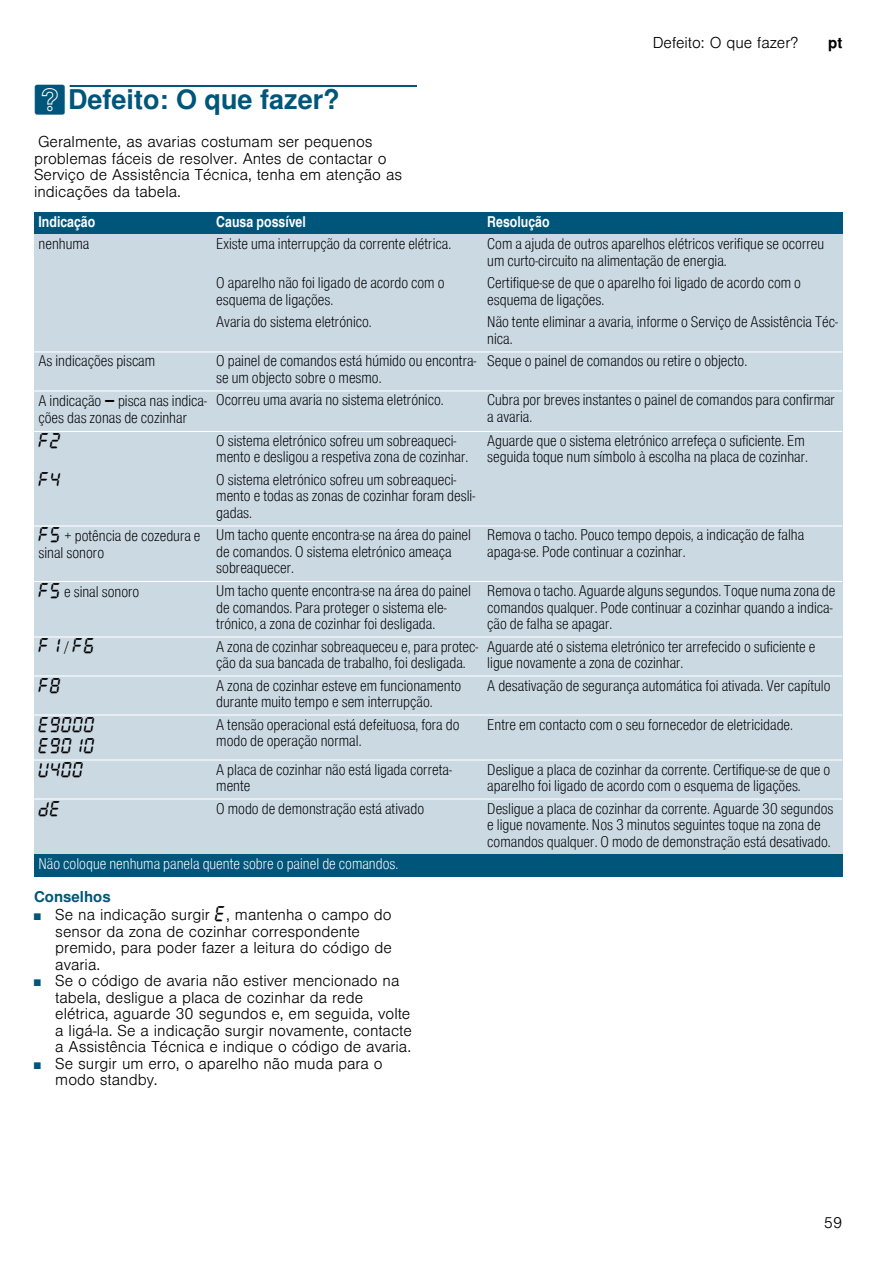
<style>
.page{position:relative;width:893px;height:1263px;background:#fff}
.page>*{position:absolute;margin:0;border:0;box-sizing:border-box;transform-origin:0 0}
.t1{font:700 27px "Nimbus San L";color:#00567a}
.t2{font:16.5px/21px "BSH Symb All";color:#000}
.t3{font:15px/16.5px "Nimbus San L Lig Con";color:#000}
.t4{font:300 15px/16.5px "Nimbus San L";color:#000}
.t5{font:15px "Nimbus San L Lig Con";color:#fff}
.t6{font:15px "Nimbus San L Bol Con";color:#fff}
.t7{font:700 15px "Nimbus San L";color:#00567a}
.t8{font:700 15px "Nimbus San L";color:#000}
.s1{font-family:"BSH Symb PG2";font-weight:400}
.s2{font-family:"BSH Symb PH4";font-size:16.5px}
.s3{font-family:"BSH Symb All";font-size:16.5px}
.s4{font-family:"Nimbus San L Lig Con";font-size:15px}
.s5{font-size:9px;color:#00567a}
.s6{font-family:"BSH Symb All";font-weight:400;font-size:16.5px}
</style>
<div class="page">
<div style="left:70px;top:85px;width:347px;height:2px;border:1px solid #00567a"></div>
<div style="left:34px;top:212px;width:178px;height:23px;background:#00567a"></div>
<div style="left:212px;top:212px;width:271px;height:23px;background:#00567a"></div>
<div style="left:483px;top:212px;width:359px;height:23px;background:#00567a"></div>
<div style="left:34px;top:235px;width:178px;height:117px;background:#cbd9e3"></div>
<div style="left:212px;top:235px;width:271px;height:39px;background:#cbd9e3"></div>
<div style="left:483px;top:235px;width:359px;height:39px;background:#cbd9e3"></div>
<div style="left:212px;top:274px;width:271px;height:39px;background:#cbd9e3"></div>
<div style="left:483px;top:274px;width:359px;height:39px;background:#cbd9e3"></div>
<div style="left:212px;top:313px;width:271px;height:39px;background:#cbd9e3"></div>
<div style="left:483px;top:313px;width:359px;height:39px;background:#cbd9e3"></div>
<div style="left:34px;top:352px;width:178px;height:39px;background:#cbd9e3"></div>
<div style="left:212px;top:352px;width:271px;height:39px;background:#cbd9e3"></div>
<div style="left:483px;top:352px;width:359px;height:39px;background:#cbd9e3"></div>
<div style="left:34px;top:391px;width:178px;height:40px;background:#cbd9e3"></div>
<div style="left:212px;top:391px;width:271px;height:40px;background:#cbd9e3"></div>
<div style="left:483px;top:391px;width:359px;height:40px;background:#cbd9e3"></div>
<div style="left:34px;top:431px;width:178px;height:39px;background:#cbd9e3"></div>
<div style="left:212px;top:431px;width:271px;height:39px;background:#cbd9e3"></div>
<div style="left:483px;top:431px;width:359px;height:95px;background:#cbd9e3"></div>
<div style="left:34px;top:470px;width:178px;height:56px;background:#cbd9e3"></div>
<div style="left:212px;top:470px;width:271px;height:56px;background:#cbd9e3"></div>
<div style="left:34px;top:526px;width:178px;height:55px;background:#cbd9e3"></div>
<div style="left:212px;top:526px;width:271px;height:55px;background:#cbd9e3"></div>
<div style="left:483px;top:526px;width:359px;height:55px;background:#cbd9e3"></div>
<div style="left:34px;top:581px;width:178px;height:56px;background:#cbd9e3"></div>
<div style="left:212px;top:581px;width:271px;height:56px;background:#cbd9e3"></div>
<div style="left:483px;top:581px;width:359px;height:56px;background:#cbd9e3"></div>
<div style="left:34px;top:637px;width:178px;height:39px;background:#cbd9e3"></div>
<div style="left:212px;top:637px;width:271px;height:39px;background:#cbd9e3"></div>
<div style="left:483px;top:637px;width:359px;height:39px;background:#cbd9e3"></div>
<div style="left:34px;top:676px;width:178px;height:39px;background:#cbd9e3"></div>
<div style="left:212px;top:676px;width:271px;height:39px;background:#cbd9e3"></div>
<div style="left:483px;top:676px;width:359px;height:39px;background:#cbd9e3"></div>
<div style="left:34px;top:715px;width:178px;height:45px;background:#cbd9e3"></div>
<div style="left:212px;top:715px;width:271px;height:45px;background:#cbd9e3"></div>
<div style="left:483px;top:715px;width:359px;height:45px;background:#cbd9e3"></div>
<div style="left:34px;top:760px;width:178px;height:39px;background:#cbd9e3"></div>
<div style="left:212px;top:760px;width:271px;height:39px;background:#cbd9e3"></div>
<div style="left:483px;top:760px;width:359px;height:39px;background:#cbd9e3"></div>
<div style="left:34px;top:799px;width:178px;height:55px;background:#cbd9e3"></div>
<div style="left:212px;top:799px;width:271px;height:55px;background:#cbd9e3"></div>
<div style="left:483px;top:799px;width:359px;height:55px;background:#cbd9e3"></div>
<div style="left:34px;top:854px;width:808px;height:23px;background:#00567a"></div>
<hr style="left:34px;top:351px;width:808px;height:1px;background:#fff">
<hr style="left:34px;top:390px;width:808px;height:1px;background:#fff">
<hr style="left:34px;top:431px;width:808px;height:1px;background:#fff">
<hr style="left:34px;top:525px;width:808px;height:1px;background:#fff">
<hr style="left:34px;top:581px;width:808px;height:1px;background:#fff">
<hr style="left:34px;top:636px;width:808px;height:1px;background:#fff">
<hr style="left:34px;top:675px;width:808px;height:1px;background:#fff">
<hr style="left:34px;top:714px;width:808px;height:1px;background:#fff">
<hr style="left:34px;top:759px;width:808px;height:1px;background:#fff">
<hr style="left:34px;top:798px;width:808px;height:1px;background:#fff">
<h1 class="t1" style="left:34px;top:83px;width:307px"><span class="s1">3</span>Defeito: O que fazer?</h1>
<p class="t4" style="left:34px;top:132px;width:369px">Geralmente, as avarias costumam ser pequenos problemas fáceis de resolver. Antes de contactar o Serviço de Assistência Técnica, tenha em atenção as indicações da tabela.</p>
<p class="t4" style="left:652px;top:33px;width:147px">Defeito: O que fazer?</p>
<p class="t8" style="left:828px;top:34px;width:16px">pt</p>
<p class="t6" style="left:39px;top:212px;width:58px">Indicação</p>
<p class="t6" style="left:216px;top:212px;width:91px">Causa possível</p>
<p class="t6" style="left:487px;top:212px;width:64px">Resolução</p>
<p class="t3" style="left:39px;top:235px;width:52px">nenhuma</p>
<p class="t3" style="left:216px;top:235px;width:236px">Existe uma interrupção da corrente elétrica.</p>
<p class="t3" style="left:487px;top:235px;width:338px">Com a ajuda de outros aparelhos elétricos verifique se ocorreu um curto-circuito na alimentação de energia.</p>
<p class="t3" style="left:216px;top:274px;width:230px">O aparelho não foi ligado de acordo com o esquema de ligações.</p>
<p class="t3" style="left:487px;top:274px;width:315px">Certifique-se de que o aparelho foi ligado de acordo com o esquema de ligações.</p>
<p class="t3" style="left:216px;top:313px;width:157px">Avaria do sistema eletrónico.</p>
<p class="t3" style="left:487px;top:313px;width:352px">Não tente eliminar a avaria, informe o Serviço de Assistência Téc&shy;nica.</p>
<p class="t3" style="left:39px;top:352px;width:118px">As indicações piscam</p>
<p class="t3" style="left:216px;top:352px;width:262px">O painel de comandos está húmido ou encontra&shy;se um objecto sobre o mesmo.</p>
<p class="t3" style="left:487px;top:352px;width:261px">Seque o painel de comandos ou retire o objecto.</p>
<p class="t3" style="left:39px;top:392px;width:170px;line-height:17px">A indicação <span class="s2">Ù</span> pisca nas indica&shy;ções das zonas de cozinhar</p>
<p class="t3" style="left:216px;top:391px;width:229px">Ocorreu uma avaria no sistema eletrónico.</p>
<p class="t3" style="left:487px;top:391px;width:349px">Cubra por breves instantes o painel de comandos para confirmar a avaria.</p>
<p class="t2" style="left:39px;top:431px;width:24px">”ƒ</p>
<p class="t3" style="left:216px;top:432px;width:253px">O sistema eletrónico sofreu um sobreaqueci&shy;mento e desligou a respetiva zona de cozinhar.</p>
<p class="t3" style="left:487px;top:432px;width:322px">Aguarde que o sistema eletrónico arrefeça o suficiente. Em seguida toque num símbolo à escolha na placa de cozinhar.</p>
<p class="t2" style="left:39px;top:470px;width:24px">”…</p>
<p class="t3" style="left:216px;top:471px;width:260px">O sistema eletrónico sofreu um sobreaqueci&shy;mento e todas as zonas de cozinhar foram desli&shy;gadas.</p>
<p class="t3" style="left:39px;top:527px;width:163px;line-height:17px"><span class="s3">”†</span> + potência de cozedura e sinal sonoro</p>
<p class="t3" style="left:216px;top:526px;width:256px">Um tacho quente encontra-se na área do painel de comandos. O sistema eletrónico ameaça sobreaquecer.</p>
<p class="t3" style="left:487px;top:526px;width:318px">Remova o tacho. Pouco tempo depois, a indicação de falha apaga-se. Pode continuar a cozinhar.</p>
<p class="t3" style="left:39px;top:583px;width:102px"><span class="s3">”†</span> e sinal sonoro</p>
<p class="t3" style="left:216px;top:582px;width:256px">Um tacho quente encontra-se na área do painel de comandos. Para proteger o sistema ele&shy;trónico, a zona de cozinhar foi desligada.</p>
<p class="t3" style="left:487px;top:582px;width:349px">Remova o tacho. Aguarde alguns segundos. Toque numa zona de comandos qualquer. Pode continuar a cozinhar quando a indica&shy;ção de falha se apagar.</p>
<p class="t2" style="left:39px;top:636px;width:58px">”‚ <span class="s4">/</span> ”‡</p>
<p class="t3" style="left:216px;top:637px;width:263px">A zona de cozinhar sobreaqueceu e, para protec&shy;ção da sua bancada de trabalho, foi desligada.</p>
<p class="t3" style="left:487px;top:637px;width:329px">Aguarde até o sistema eletrónico ter arrefecido o suficiente e ligue novamente a zona de cozinhar.</p>
<p class="t2" style="left:39px;top:675px;width:24px">”‰</p>
<p class="t3" style="left:216px;top:676px;width:246px">A zona de cozinhar esteve em funcionamento durante muito tempo e sem interrupção.</p>
<p class="t3" style="left:487px;top:676px;width:345px">A desativação de segurança automática foi ativada. Ver capítulo</p>
<p class="t2" style="left:39px;top:714px;width:58px">“Š‹‹‹ “Š‹‚‹</p>
<p class="t3" style="left:216px;top:715px;width:245px">A tensão operacional está defeituosa, fora do modo de operação normal.</p>
<p class="t3" style="left:487px;top:715px;width:307px">Entre em contacto com o seu fornecedor de eletricidade.</p>
<p class="t2" style="left:39px;top:759px;width:47px">—…‹‹</p>
<p class="t3" style="left:216px;top:760px;width:237px">A placa de cozinhar não está ligada correta&shy;mente</p>
<p class="t3" style="left:487px;top:760px;width:344px">Desligue a placa de cozinhar da corrente. Certifique-se de que o aparelho foi ligado de acordo com o esquema de ligações.</p>
<p class="t2" style="left:39px;top:798px;width:24px">š“</p>
<p class="t3" style="left:216px;top:799px;width:209px">O modo de demonstração está ativado</p>
<p class="t3" style="left:487px;top:799px;width:347px">Desligue a placa de cozinhar da corrente. Aguarde 30 segundos e ligue novamente. Nos 3 minutos seguintes toque na zona de comandos qualquer. O modo de demonstração está desativado.</p>
<p class="t5" style="left:39px;top:854px;width:361px">Não coloque nenhuma panela quente sobre o painel de comandos.</p>
<p class="t7" style="left:34px;top:887px;width:78px">Conselhos</p>
<p class="t4" style="left:55px;top:904px;width:338px;text-indent:-21px"><span class="s5">■</span> Se na indicação surgir <span class="s6">“</span>, mantenha o campo do sensor da zona de cozinhar correspondente premido, para poder fazer a leitura do código de avaria.</p>
<p class="t4" style="left:55px;top:971px;width:358px;text-indent:-21px"><span class="s5">■</span> Se o código de avaria não estiver mencionado na tabela, desligue a placa de cozinhar da rede elétrica, aguarde 30 segundos e, em seguida, volte a ligá-la. Se a indicação surgir novamente, contacte a Assistência Técnica e indique o código de avaria.</p>
<p class="t4" style="left:55px;top:1053px;width:329px;text-indent:-21px"><span class="s5">■</span> Se surgir um erro, o aparelho não muda para o modo standby.</p>
<p class="t4" style="left:824px;top:1213px;width:20px">59</p>
</div>
